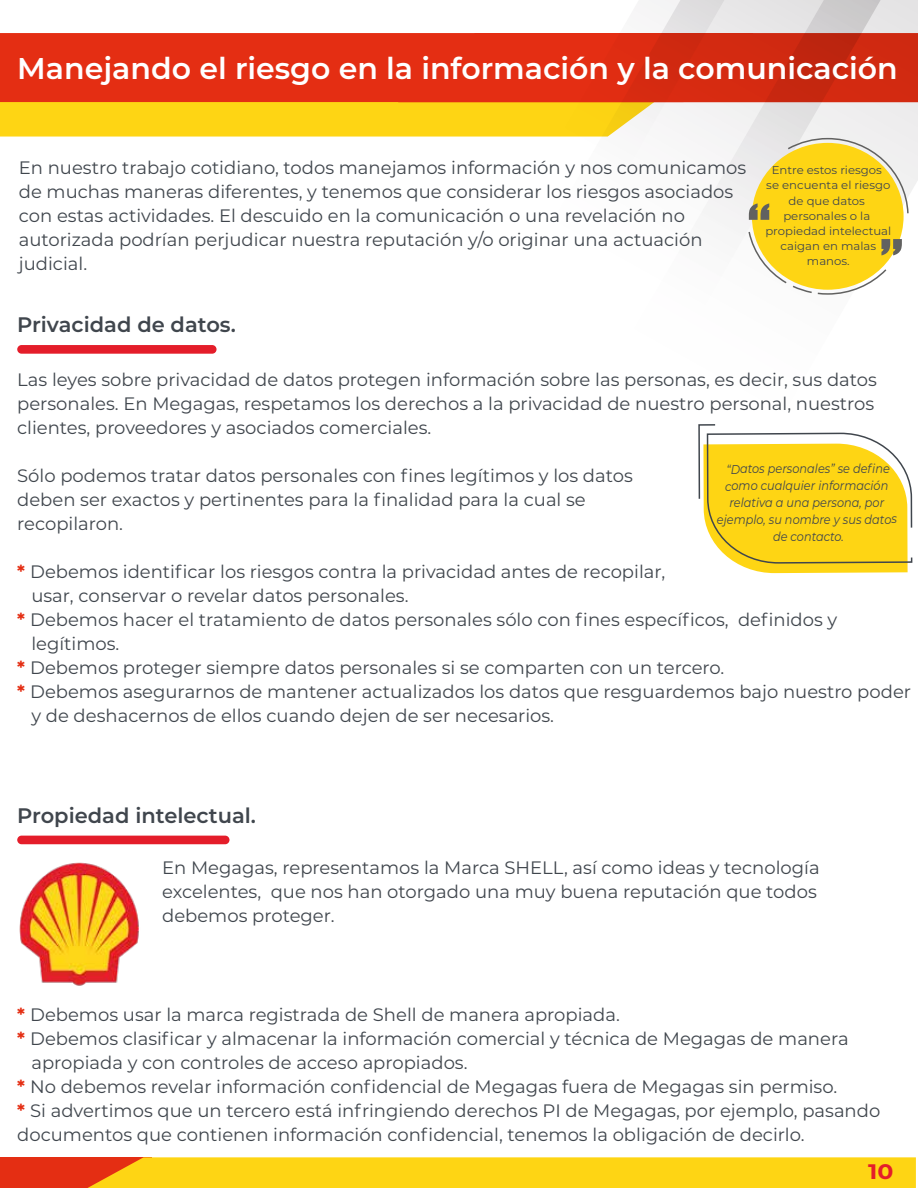
<style>
.page{position:relative;width:918px;height:1188px;background:#fff}
.page>*{position:absolute;margin:0;border:0;box-sizing:border-box;transform-origin:0 0}
.t1{font:600 30px "Montserrat";color:#fff}
.t2{font:600 21px "Montserrat";color:#40464d}
.t3{font:700 21px "Montserrat";color:#e41d2a;scale:1.12 1}
.t4{font:18px/24px "Montserrat";color:#40464d}
.t5{font:italic 12.75px/17px "Montserrat";letter-spacing:-.005em;color:#40464d;text-align:center;scale:.89 1}
.t6{font:11.25px/15.1px "Montserrat";color:#40464d;text-align:center}
.s1{font-weight:700;color:#e42e13}
</style>
<div class="page">
<div style="left:0;top:102px;width:515px;height:35px;background:#fed514"></div>
<div style="left:0;top:33px;width:515px;height:69px;background:#e42e13"></div>
<svg style="left:515px;top:33px;width:66px;height:104px;background:#ec6514"></svg>
<svg style="left:581px;top:0;width:337px;height:236px"></svg>
<div style="left:0;top:1157px;width:152px;height:31px;background:#e42e13"></div>
<div style="left:88px;top:1157px;width:828px;height:31px;background:#fed514"></div>
<div style="left:752px;top:143px;width:152px;height:147px;background:#fed514;border-radius:50%"></div>
<svg style="left:786px;top:137px;width:123px;height:78px"></svg>
<svg style="left:747px;top:230px;width:155px;height:65px"></svg>
<svg style="left:749px;top:203px;width:20px;height:17px"></svg>
<div style="left:17px;top:345px;width:200px;height:9px;background:#e41d2a;border-radius:4px"></div>
<svg style="left:698px;top:424px;width:215px;height:149px"></svg>
<div style="left:17px;top:836px;width:213px;height:8px;background:#e41d2a;border-radius:4px"></div>
<img style="left:19px;top:862px;width:120px;height:124px">
<h1 class="t1" style="left:17px;top:47px;width:882px">Manejando el riesgo en la información y la comunicación</h1>
<p class="t4" style="left:19px;top:155px;width:729px">En nuestro trabajo cotidiano, todos manejamos información y nos comunicamos de muchas maneras diferentes, y tenemos que considerar los riesgos asociados con estas actividades. El descuido en la comunicación o una revelación no autorizada podrían perjudicar nuestra reputación y/o originar una actuación judicial.</p>
<p class="t6" style="left:765px;top:162px;width:127px">Entre estos riesgos<br>se encuenta el riesgo de que datos personales o la propiedad intelectual caigan en malas manos.</p>
<p class="t2" style="left:17px;top:310px;width:220px">Privacidad de datos.</p>
<p class="t4" style="left:17px;top:367px;width:861px">Las leyes sobre privacidad de datos protegen información sobre las personas, es decir, sus datos personales. En Megagas, respetamos los derechos a la privacidad de nuestro personal, nuestros clientes, proveedores y asociados comerciales.</p>
<p class="t4" style="left:17px;top:463px;width:617px">Sólo podemos tratar datos personales con fines legítimos y los datos deben ser exactos y pertinentes para la finalidad para la cual se recopilaron.</p>
<p class="t4" style="left:17px;top:559px;width:650px"><span class="s1">*</span> Debemos identificar los riesgos contra la privacidad antes de recopilar,</p>
<p class="t4" style="left:31px;top:583px;width:379px">usar, conservar o revelar datos personales.</p>
<p class="t4" style="left:17px;top:607px;width:822px"><span class="s1">*</span> Debemos hacer el tratamiento de datos personales sólo con fines específicos, definidos y</p>
<p class="t4" style="left:31px;top:631px;width:90px">legítimos.</p>
<p class="t4" style="left:17px;top:655px;width:709px"><span class="s1">*</span> Debemos proteger siempre datos personales si se comparten con un tercero.</p>
<p class="t4" style="left:17px;top:679px;width:895px"><span class="s1">*</span> Debemos asegurarnos de mantener actualizados los datos que resguardemos bajo nuestro poder</p>
<p class="t4" style="left:31px;top:703px;width:524px">y de deshacernos de ellos cuando dejen de ser necesarios.</p>
<p class="t5" style="left:717px;top:460px;width:204px">“Datos personales” se define como cualquier información relativa a una persona, por ejemplo, su nombre y sus datos de contacto.</p>
<p class="t2" style="left:17px;top:800px;width:240px">Propiedad intelectual.</p>
<p class="t4" style="left:162px;top:855px;width:659px">En Megagas, representamos la Marca SHELL, así como ideas y tecnología excelentes, que nos han otorgado una muy buena reputación que todos debemos proteger.</p>
<p class="t4" style="left:17px;top:1002px;width:604px"><span class="s1">*</span> Debemos usar la marca registrada de Shell de manera apropiada.</p>
<p class="t4" style="left:17px;top:1026px;width:833px"><span class="s1">*</span> Debemos clasificar y almacenar la información comercial y técnica de Megagas de manera</p>
<p class="t4" style="left:31px;top:1050px;width:438px">apropiada y con controles de acceso apropiados.</p>
<p class="t4" style="left:17px;top:1074px;width:822px"><span class="s1">*</span> No debemos revelar información confidencial de Megagas fuera de Megagas sin permiso.</p>
<p class="t4" style="left:17px;top:1098px;width:865px"><span class="s1">*</span> Si advertimos que un tercero está infringiendo derechos PI de Megagas, por ejemplo, pasando</p>
<p class="t4" style="left:17px;top:1122px;width:789px">documentos que contienen información confidencial, tenemos la obligación de decirlo.</p>
<p class="t3" style="left:868px;top:1156px;width:24px">10</p>
</div>
